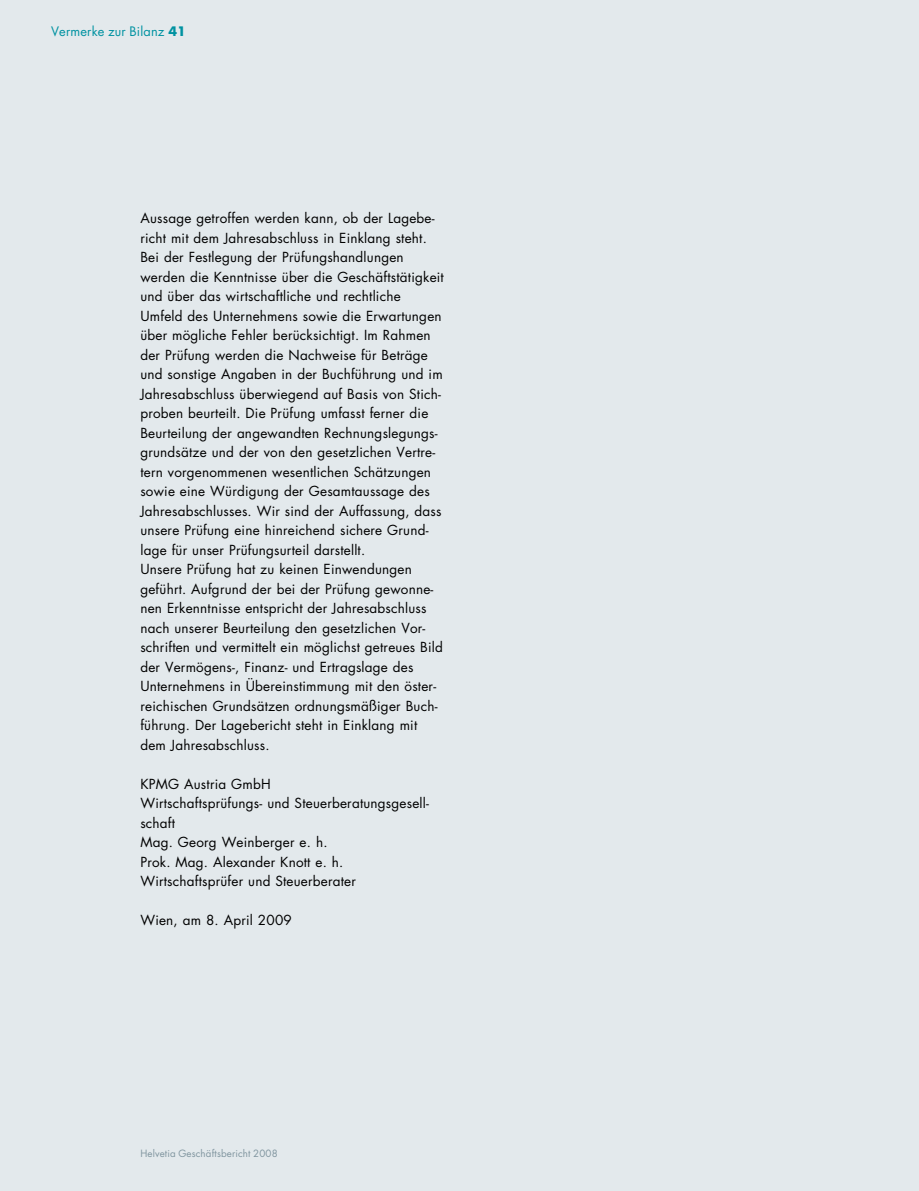
<style>
.page{position:relative;width:919px;height:1191px;background:#fff}
.page>*{position:absolute;margin:0;border:0;box-sizing:border-box;transform-origin:0 0}
.t1{font:13.5px/19.5px "Futura LT";letter-spacing:.015em;color:#000}
.t2{font:12.75px "Futura LT";letter-spacing:.015em;color:#0092a1}
.t3{font:9.75px "Futura LT";letter-spacing:.015em;color:#80959f}
.s1{font-weight:700}
</style>
<div class="page">
<div style="left:0;top:0;width:918px;height:1191px;background:#e3e9ec"></div>
<p class="t2" style="left:51px;top:23px;width:136px">Vermerke zur Bilanz <span class="s1">41</span></p>
<p class="t2" style="left:51px;top:23px;width:66px">Column <span class="s1">41</span></p>
<p class="t1" style="left:140px;top:208px;width:305px">Aussage getroffen werden kann, ob der Lagebe&shy;richt mit dem Jahresabschluss in Einklang steht.<br>Bei der Festlegung der Prüfungshandlungen werden die Kenntnisse über die Geschäftstätigkeit und über das wirtschaftliche und rechtliche Umfeld des Unternehmens sowie die Erwartungen über mögliche Fehler berücksichtigt. Im Rahmen der Prüfung werden die Nachweise für Beträge und sonstige Angaben in der Buchführung und im Jahresabschluss überwiegend auf Basis von Stich&shy;proben beurteilt. Die Prüfung umfasst ferner die Beurteilung der angewandten Rechnungslegungs&shy;grundsätze und der von den gesetzlichen Vertre&shy;tern vorgenommenen wesentlichen Schätzungen sowie eine Würdigung der Gesamtaussage des Jahresabschlusses. Wir sind der Auffassung, dass unsere Prüfung eine hinreichend sichere Grund&shy;lage für unser Prüfungsurteil darstellt.<br>Unsere Prüfung hat zu keinen Einwendungen geführt. Aufgrund der bei der Prüfung gewonne&shy;nen Erkenntnisse entspricht der Jahresabschluss nach unserer Beurteilung den gesetzlichen Vor&shy;schriften und vermittelt ein möglichst getreues Bild der Vermögens-, Finanz- und Ertragslage des Unternehmens in Übereinstimmung mit den öster&shy;reichischen Grundsätzen ordnungsmäßiger Buch&shy;führung. Der Lagebericht steht in Einklang mit dem Jahresabschluss.</p>
<p class="t1" style="left:140px;top:774px;width:290px">KPMG Austria GmbH<br>Wirtschaftsprüfungs- und Steuerberatungsgesell&shy;schaft<br>Mag. Georg Weinberger e. h.<br>Prok. Mag. Alexander Knott e. h.<br>Wirtschaftsprüfer und Steuerberater</p>
<p class="t1" style="left:140px;top:910px;width:153px">Wien, am 8. April 2009</p>
<p class="t3" style="left:140px;top:1147px;width:139px">Helvetia Geschäftsbericht 2008</p>
</div>
